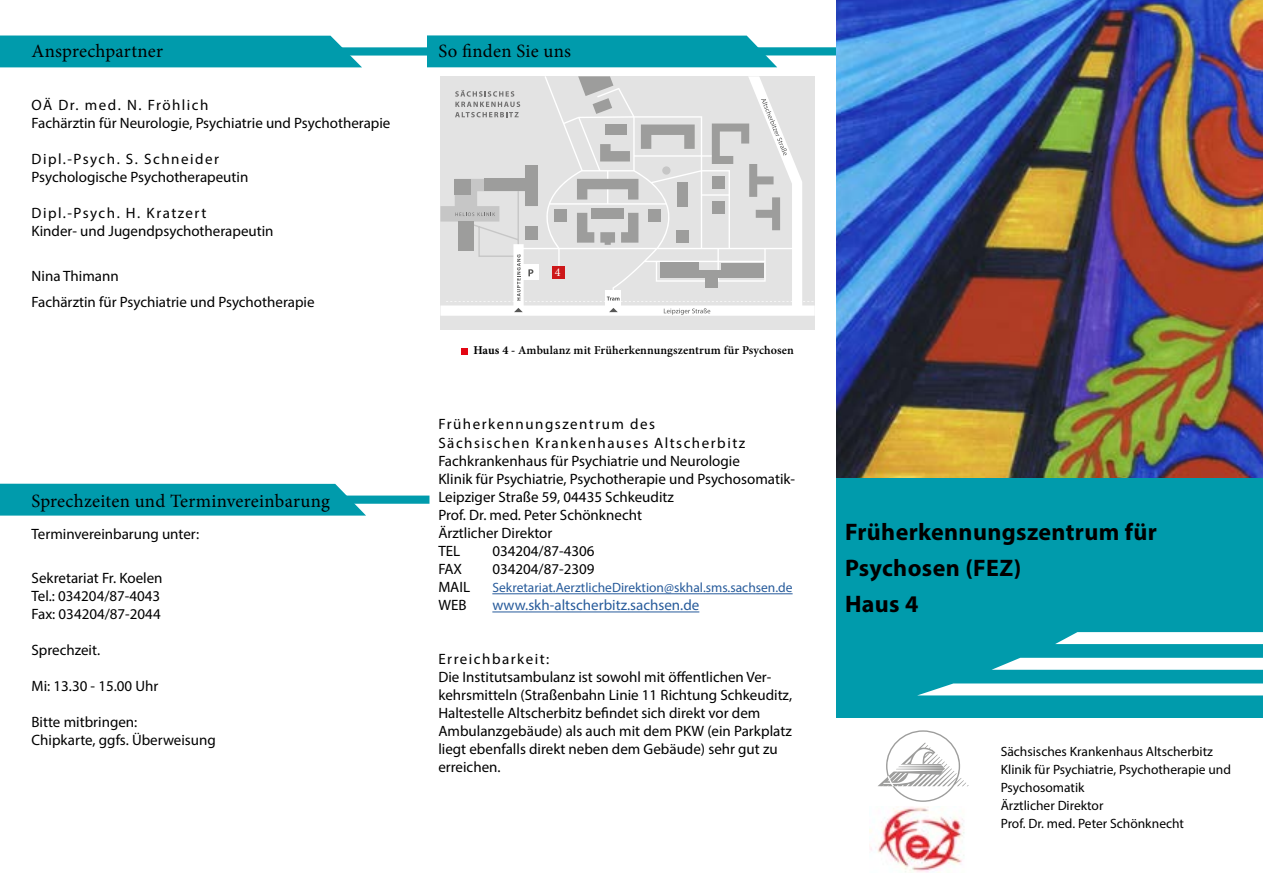
<style>
.page{position:relative;width:1263px;height:893px;background:#fff}
.page>*{position:absolute;margin:0;border:0;box-sizing:border-box;transform-origin:0 0}
.t1{font:700 24px/36px "Myriad Pro";letter-spacing:.015em;color:#000}
.t2{font:18.75px "Minion Pro";letter-spacing:.015em;color:#000}
.t3{font:15px/18px "Myriad Pro";color:#000}
.t4{font:15px/19.5px "Myriad Pro";letter-spacing:.1em;color:#000}
.t5{font:15px "Myriad Pro";color:#275b9b}
.t6{font:13.5px/18px "Myriad Pro";color:#000}
.t7{font:13.5px "Myriad Pro";color:#275b9b}
.t8{font:600 12px "Minion Pro";letter-spacing:.01em;color:#000}
.t9{font:12px "Minion Pro";color:#fff}
.s1{font-weight:700}
</style>
<div class="page">
<svg style="left:462px;top:348px;width:6px;height:6px"></svg>
<svg style="left:0;top:35px;width:836px;height:32px;background:#27aab8"></svg>
<svg style="left:0;top:484px;width:429px;height:32px;background:#24a9b7"></svg>
<svg style="left:878px;top:730px;width:91px;height:72px"></svg>
<div style="left:440px;top:76px;width:375px;height:254px;background:#e3e3e3"></div>
<svg style="left:440px;top:76px;width:373px;height:239px"></svg>
<div style="left:458px;top:222px;width:16px;height:29px;background:#9d9d9c"></div>
<div style="left:455px;top:179px;width:16px;height:16px;background:#9d9d9c"></div>
<div style="left:484px;top:179px;width:53px;height:12px;background:#9d9d9c"></div>
<div style="left:525px;top:166px;width:12px;height:40px;background:#9d9d9c"></div>
<img style="left:837px;top:0;width:426px;height:478px">
<hr style="left:492px;top:593px;width:301px;height:1px;background:#275b9b">
<hr style="left:492px;top:612px;width:207px;height:1px;background:#275b9b">
<img style="left:869px;top:807px;width:96px;height:65px">
<div style="left:837px;top:478px;width:426px;height:240px;background:#009bac"></div>
<svg style="left:1055px;top:632px;width:208px;height:12px;background:#eef8f9"></svg>
<svg style="left:992px;top:658px;width:271px;height:12px;background:#edf8f9"></svg>
<svg style="left:919px;top:683px;width:344px;height:12px;background:#e8f6f7"></svg>
<div style="left:721px;top:263px;width:42px;height:15px;background:#9d9d9c"></div>
<div style="left:705px;top:278px;width:12px;height:10px;background:#9d9d9c"></div>
<div style="left:661px;top:262px;width:38px;height:8px;background:#9d9d9c"></div>
<div style="left:661px;top:270px;width:60px;height:8px;background:#9d9d9c"></div>
<p class="t2" style="left:32px;top:38px;width:133px">Ansprechpartner</p>
<p class="t3" style="left:32px;top:96px;width:360px">OÄ Dr. med. N. Fröhlich<br>Fachärztin für Neurologie, Psychiatrie und Psychotherapie</p>
<p class="t3" style="left:32px;top:150px;width:218px">Dipl.-Psych. S. Schneider<br>Psychologische Psychotherapeutin</p>
<p class="t3" style="left:32px;top:204px;width:244px">Dipl.-Psych. H. Kratzert<br>Kinder- und Jugendpsychotherapeutin</p>
<p class="t3" style="left:32px;top:262px;width:285px;line-height:26.5px">Nina Thimann<br>Fachärztin für Psychiatrie und Psychotherapie</p>
<p class="t2" style="left:32px;top:488px;width:300px">Sprechzeiten und Terminvereinbarung</p>
<p class="t3" style="left:32px;top:524px;width:169px">Terminvereinbarung unter:</p>
<p class="t3" style="left:32px;top:569px;width:133px">Sekretariat Fr. Koelen<br>Tel.: 034204/87-4043<br>Fax: 034204/87-2044</p>
<p class="t3" style="left:32px;top:641px;width:70px">Sprechzeit.</p>
<p class="t3" style="left:32px;top:677px;width:128px">Mi: 13.30 - 15.00 Uhr</p>
<p class="t3" style="left:32px;top:713px;width:186px">Bitte mitbringen:<br>Chipkarte, ggfs. Überweisung</p>
<p class="t2" style="left:438px;top:38px;width:134px">So finden Sie uns</p>
<p class="t9" style="left:555px;top:264px;width:7px">4</p>
<p class="t8" style="left:473px;top:342px;width:322px"><span class="s1">Haus 4 -</span> Ambulanz mit Früherkennungszentrum für Psychosen</p>
<p class="t4" style="left:438px;top:414px;width:308px">Früherkennungszentrum des<br>Sächsischen Krankenhauses Altscherbitz</p>
<p class="t3" style="left:438px;top:452px;width:358px">Fachkrankenhaus für Psychiatrie und Neurologie<br>Klinik für Psychiatrie, Psychotherapie und Psychosomatik-Leipziger Straße 59, 04435 Schkeuditz<br>Prof. Dr. med. Peter Schönknecht<br>Ärztlicher Direktor<br>TEL</p>
<p class="t3" style="left:492px;top:542px;width:104px">034204/87-4306</p>
<p class="t3" style="left:438px;top:560px;width:25px">FAX</p>
<p class="t3" style="left:492px;top:560px;width:104px">034204/87-2309</p>
<p class="t3" style="left:438px;top:578px;width:33px">MAIL</p>
<p class="t7" style="left:492px;top:580px;width:302px">Sekretariat.AerztlicheDirektion@skhal.sms.sachsen.de</p>
<p class="t3" style="left:438px;top:596px;width:30px">WEB</p>
<p class="t5" style="left:492px;top:596px;width:208px">www.skh-altscherbitz.sachsen.de</p>
<p class="t3" style="left:438px;top:650px;width:355px">Erreichbarkeit:<br>Die Institutsambulanz ist sowohl mit öffentlichen Ver&shy;kehrsmitteln (Straßenbahn Linie 11 Richtung Schkeuditz, Haltestelle Altscherbitz befindet sich direkt vor dem Ambulanzgebäude) als auch mit dem PKW (ein Parkplatz liegt ebenfalls direkt neben dem Gebäude) sehr gut zu erreichen.</p>
<h1 class="t1" style="left:845px;top:513px;width:313px">Früherkennungszentrum für<br>Psychosen (FEZ)<br>Haus 4</h1>
<p class="t6" style="left:1001px;top:742px;width:232px">Sächsisches Krankenhaus Altscherbitz<br>Klinik für Psychiatrie, Psychotherapie und<br>Psychosomatik<br>Ärztlicher Direktor<br>Prof. Dr. med. Peter Schönknecht</p>
</div>
